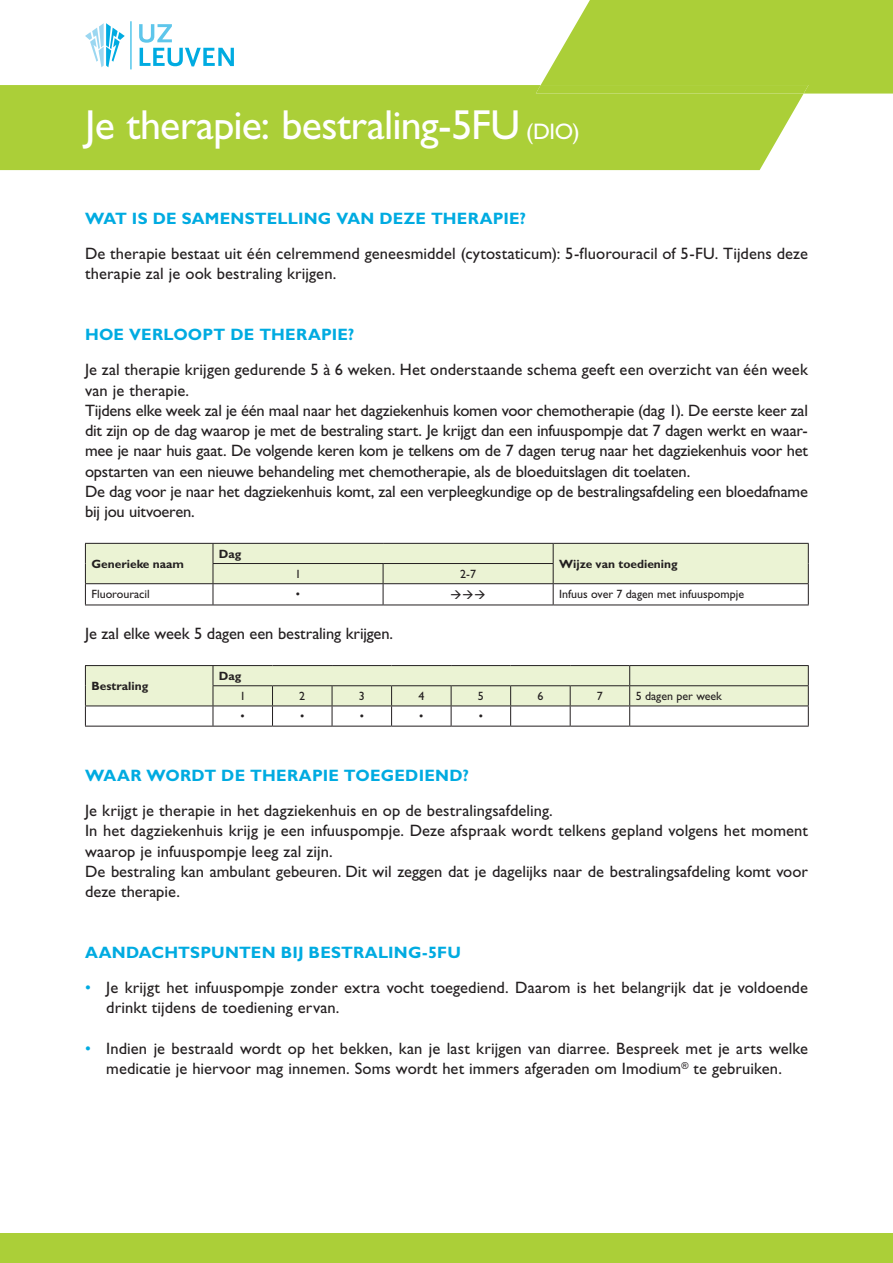
<style>
.page{position:relative;width:893px;height:1263px;background:#fff}
.page>*{position:absolute;margin:0;border:0;box-sizing:border-box;transform-origin:0 0}
.t1{font:42px "Gill Sans Std";letter-spacing:-.015em;color:#fff}
.t2{font:16.5px/20.2px "Gill Sans Std";color:#231f20}
.t3{font:700 16.5px "Gill Sans Std";letter-spacing:.01em;color:#00abe1}
.t4{font:12px "Gill Sans Std";color:#231f20}
.t5{font:700 12px "Gill Sans Std";color:#231f20}
.t6{font:12px "Wingdings";color:#231f20}
.s1{font-size:22.5px}
.s2{color:#00abe1}
</style>
<div class="page">
<div style="left:0;top:85px;width:804px;height:85px;background:#abcf38"></div>
<svg style="left:536px;top:0;width:357px;height:94px;background:#b1d247"></svg>
<div style="left:0;top:1233px;width:893px;height:30px;background:#abcf38"></div>
<hr style="left:130px;top:21px;width:1px;height:48px;background:#00abe1">
<svg style="left:139px;top:24px;width:95px;height:42px"></svg>
<svg style="left:85px;top:23px;width:40px;height:44px"></svg>
<svg style="left:85px;top:543px;width:724px;height:62px"></svg>
<hr style="left:85px;top:605px;width:128px;height:1px;background:#231f20">
<hr style="left:213px;top:605px;width:170px;height:1px;background:#231f20">
<hr style="left:383px;top:605px;width:170px;height:1px;background:#231f20">
<hr style="left:553px;top:605px;width:256px;height:1px;background:#231f20">
<svg style="left:85px;top:665px;width:724px;height:61px"></svg>
<hr style="left:85px;top:726px;width:128px;height:1px;background:#231f20">
<hr style="left:213px;top:726px;width:60px;height:1px;background:#231f20">
<hr style="left:273px;top:726px;width:59px;height:1px;background:#231f20">
<hr style="left:332px;top:726px;width:60px;height:1px;background:#231f20">
<hr style="left:392px;top:726px;width:59px;height:1px;background:#231f20">
<hr style="left:451px;top:726px;width:60px;height:1px;background:#231f20">
<hr style="left:511px;top:726px;width:59px;height:1px;background:#231f20">
<hr style="left:570px;top:726px;width:60px;height:1px;background:#231f20">
<hr style="left:630px;top:726px;width:179px;height:1px;background:#231f20">
<h1 class="t1" style="left:85px;top:100px;width:496px">Je therapie: bestraling-5FU <span class="s1">(DIO)</span></h1>
<p class="t3" style="left:85px;top:209px;width:443px">WAT IS DE SAMENSTELLING VAN DEZE THERAPIE?</p>
<p class="t2" style="left:85px;top:244px;width:724px">De therapie bestaat uit één celremmend geneesmiddel (cytostaticum): 5-fluorouracil of 5-FU. Tijdens deze therapie zal je ook bestraling krijgen.</p>
<p class="t3" style="left:85px;top:325px;width:271px">HOE VERLOOPT DE THERAPIE?</p>
<p class="t2" style="left:85px;top:360px;width:724px">Je zal therapie krijgen gedurende 5 à 6 weken. Het onderstaande schema geeft een overzicht van één week van je therapie.<br>Tijdens elke week zal je één maal naar het dagziekenhuis komen voor chemotherapie (dag 1). De eerste keer zal dit zijn op de dag waarop je met de bestraling start. Je krijgt dan een infuuspompje dat 7 dagen werkt en waar&shy;mee je naar huis gaat. De volgende keren kom je telkens om de 7 dagen terug naar het dagziekenhuis voor het opstarten van een nieuwe behandeling met chemotherapie, als de bloeduitslagen dit toelaten.<br>De dag voor je naar het dagziekenhuis komt, zal een verpleegkundige op de bestralingsafdeling een bloedafname bij jou uitvoeren.</p>
<p class="t5" style="left:91px;top:556px;width:94px">Generieke naam</p>
<p class="t5" style="left:219px;top:546px;width:24px">Dag</p>
<p class="t5" style="left:559px;top:556px;width:120px">Wijze van toediening</p>
<p class="t4" style="left:295px;top:567px;width:7px">1</p>
<p class="t4" style="left:460px;top:567px;width:17px">2-7</p>
<p class="t4" style="left:91px;top:587px;width:60px">Fluorouracil</p>
<p class="t4" style="left:296px;top:587px;width:6px">•</p>
<p class="t6" style="left:450px;top:588px;width:37px">→→→</p>
<p class="t4" style="left:559px;top:587px;width:186px">Infuus over 7 dagen met infuuspompje</p>
<p class="t2" style="left:85px;top:624px;width:310px">Je zal elke week 5 dagen een bestraling krijgen.</p>
<p class="t5" style="left:91px;top:679px;width:58px">Bestraling</p>
<p class="t5" style="left:219px;top:669px;width:24px">Dag</p>
<p class="t4" style="left:240px;top:689px;width:7px">1</p>
<p class="t4" style="left:299px;top:689px;width:7px">2</p>
<p class="t4" style="left:359px;top:689px;width:7px">3</p>
<p class="t4" style="left:418px;top:689px;width:7px">4</p>
<p class="t4" style="left:478px;top:689px;width:7px">5</p>
<p class="t4" style="left:537px;top:689px;width:7px">6</p>
<p class="t4" style="left:597px;top:689px;width:7px">7</p>
<p class="t4" style="left:636px;top:689px;width:88px">5 dagen per week</p>
<p class="t4" style="left:241px;top:709px;width:6px">•</p>
<p class="t4" style="left:300px;top:709px;width:6px">•</p>
<p class="t4" style="left:360px;top:709px;width:6px">•</p>
<p class="t4" style="left:419px;top:709px;width:6px">•</p>
<p class="t4" style="left:479px;top:709px;width:6px">•</p>
<p class="t3" style="left:85px;top:765px;width:385px">WAAR WORDT DE THERAPIE TOEGEDIEND?</p>
<p class="t2" style="left:85px;top:800px;width:724px">Je krijgt je therapie in het dagziekenhuis en op de bestralingsafdeling.<br>In het dagziekenhuis krijg je een infuuspompje. Deze afspraak wordt telkens gepland volgens het moment waarop je infuuspompje leeg zal zijn.<br>De bestraling kan ambulant gebeuren. Dit wil zeggen dat je dagelijks naar de bestralingsafdeling komt voor deze therapie.</p>
<p class="t3" style="left:85px;top:942px;width:377px">AANDACHTSPUNTEN BIJ BESTRALING-5FU</p>
<p class="t2" style="left:106px;top:977px;width:703px;text-indent:-21px"><span class="s2">•</span> Je krijgt het infuuspompje zonder extra vocht toegediend. Daarom is het belangrijk dat je voldoende drinkt tijdens de toediening ervan.</p>
<p class="t2" style="left:85px;top:1038px;width:724px;text-align:center"><span class="s2">•</span> Indien je bestraald wordt op het bekken, kan je last krijgen van diarree. Bespreek met je arts welke medicatie je hiervoor mag innemen. Soms wordt het immers afgeraden om Imodium<sup>®</sup> te gebruiken.</p>
</div>
